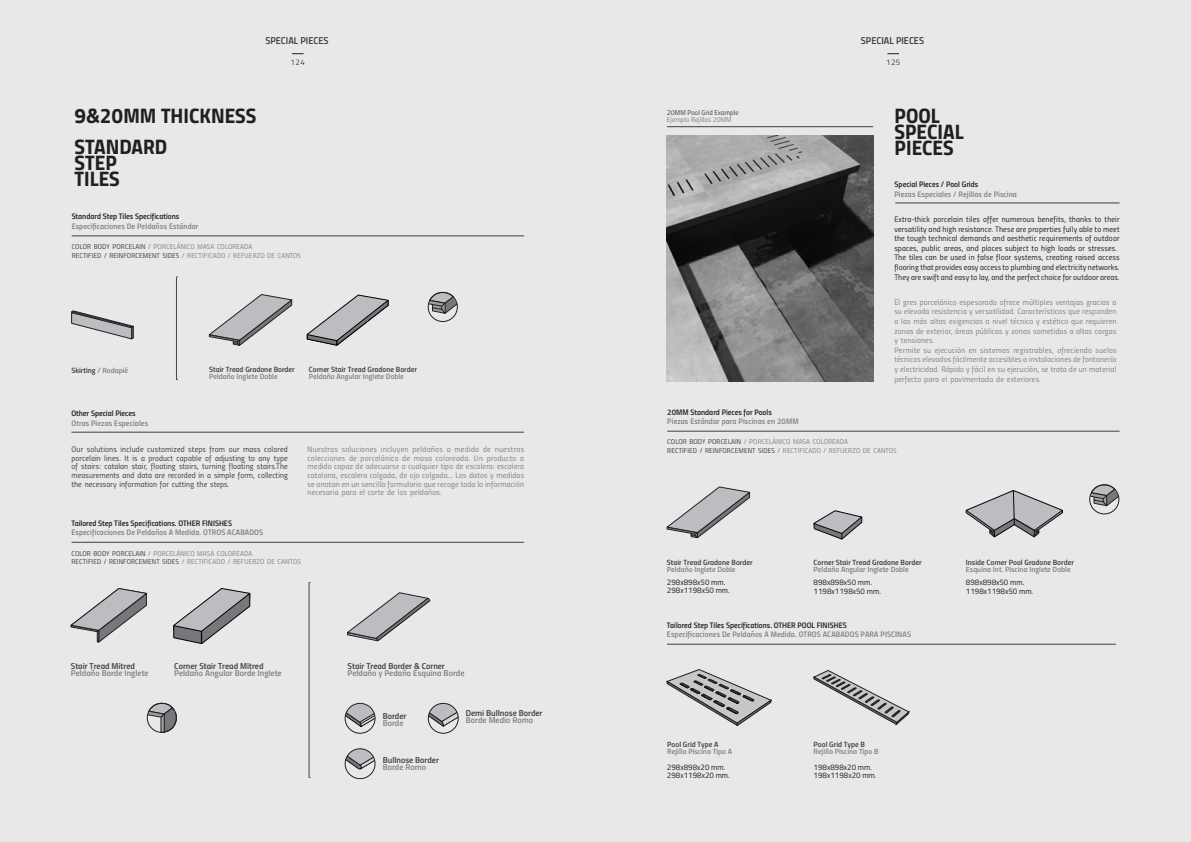
<style>
.page{position:relative;width:1191px;height:842px;background:#e8e8e9}
.page>*{position:absolute;margin:0;border:0;box-sizing:border-box;transform-origin:0 0}
.t1{font:21px "Titillium Bold Upright";color:#231f20}
.t2{font:10px "Titillium Semibold Upright";color:#3e3e3f}
.t3{font:8.6px "Titillium Semibold Upright";color:#3e3e3f;scale:1.04 1}
.t4{font:8.6px "Titillium Semibold Upright";color:#808285;scale:1.04 1}
.t5{font:8px/9.6px "Titillium Regular Upright";letter-spacing:.02em;color:#808285;text-align:justify}
.t6{font:8px/9.6px "Titillium Regular Upright";color:#231f20;text-align:justify}
.t7{font:8px/8.7px "Titillium Regular Upright";letter-spacing:.01em;color:#3e3e3f;text-align:justify}
.t8{font:8px "Titillium Semibold Upright";letter-spacing:.01em;color:#808285}
.t9{font:8px "Titillium Semibold Upright";color:#231f20}
.t10{font:8px "Titillium Light Upright";letter-spacing:.06em;color:#231f20}
.t11{font:7.6px "Titillium Semibold Upright";color:#3e3e3f;scale:1.04 1}
.t12{font:7.6px "Titillium Semibold Upright";color:#808285;scale:1.04 1}
.t13{font:7px "Titillium Regular Upright";letter-spacing:.02em;color:#808285}
.t14{font:7px "Titillium Regular Upright";letter-spacing:.01em;color:#3e3e3f}
.s1{color:#3e3e3f}
.s2{color:#808285}
</style>
<div class="page">
<svg style="left:887px;top:54px;width:12px;height:1px"></svg>
<hr style="left:71px;top:432px;width:453px;height:1px;background:#3e3e3f">
<svg style="left:309px;top:582px;width:1px;height:196px"></svg>
<svg style="left:70px;top:588px;width:77px;height:55px"></svg>
<svg style="left:147px;top:703px;width:30px;height:30px"></svg>
<div style="left:147px;top:703px;width:30px;height:30px;border:1px solid #231f20;border-radius:50%"></div>
<svg style="left:347px;top:592px;width:83px;height:49px"></svg>
<svg style="left:173px;top:588px;width:77px;height:56px"></svg>
<hr style="left:71px;top:542px;width:453px;height:1px;background:#3e3e3f">
<svg style="left:176px;top:277px;width:1px;height:103px"></svg>
<hr style="left:72px;top:236px;width:452px;height:1px;background:#3e3e3f">
<svg style="left:208px;top:294px;width:84px;height:52px"></svg>
<svg style="left:428px;top:292px;width:30px;height:22px"></svg>
<div style="left:428px;top:292px;width:30px;height:30px;border:1px solid #231f20;border-radius:50%"></div>
<svg style="left:306px;top:295px;width:83px;height:51px"></svg>
<svg style="left:71px;top:311px;width:63px;height:28px"></svg>
<hr style="left:895px;top:203px;width:224px;height:1px;background:#3e3e3f">
<hr style="left:667px;top:644px;width:449px;height:1px;background:#3e3e3f">
<svg style="left:667px;top:669px;width:104px;height:57px"></svg>
<svg style="left:813px;top:670px;width:96px;height:55px"></svg>
<hr style="left:667px;top:127px;width:206px;height:1px;background:#3e3e3f">
<img style="left:667px;top:136px;width:206px;height:246px">
<hr style="left:667px;top:431px;width:452px;height:1px;background:#3e3e3f">
<svg style="left:666px;top:486px;width:84px;height:52px"></svg>
<svg style="left:1091px;top:484px;width:28px;height:23px"></svg>
<div style="left:1089px;top:484px;width:30px;height:30px;border:1px solid #231f20;border-radius:50%"></div>
<svg style="left:965px;top:490px;width:98px;height:48px"></svg>
<svg style="left:813px;top:510px;width:49px;height:30px"></svg>
<svg style="left:345px;top:703px;width:30px;height:24px"></svg>
<div style="left:345px;top:703px;width:30px;height:31px;border:1px solid #231f20;border-radius:50%"></div>
<svg style="left:428px;top:703px;width:30px;height:24px"></svg>
<div style="left:428px;top:703px;width:31px;height:31px;border:1px solid #231f20;border-radius:50%"></div>
<svg style="left:345px;top:749px;width:30px;height:21px"></svg>
<div style="left:345px;top:748px;width:30px;height:31px;border:1px solid #231f20;border-radius:50%"></div>
<p class="t2" style="left:265px;top:32px;width:65px">SPECIAL PIECES</p>
<p class="t2" style="left:861px;top:32px;width:65px">SPECIAL PIECES</p>
<p class="t10" style="left:290px;top:56px;width:16px">124</p>
<p class="t10" style="left:886px;top:56px;width:16px">125</p>
<p class="t1" style="left:75px;top:99px;width:183px">9&amp;20MM THICKNESS</p>
<p class="t1" style="left:75px;top:130px;width:94px">STANDARD</p>
<p class="t1" style="left:75px;top:146px;width:44px">STEP</p>
<p class="t1" style="left:75px;top:162px;width:47px">TILES</p>
<p class="t9" style="left:894px;top:178px;width:85px">Special Pieces / Pool Grids</p>
<p class="t8" style="left:894px;top:188px;width:124px">Piezas Especiales / Rejillas de Piscina</p>
<p class="t1" style="left:894px;top:99px;width:47px">POOL</p>
<p class="t1" style="left:894px;top:115px;width:70px">SPECIAL</p>
<p class="t1" style="left:894px;top:131px;width:61px">PIECES</p>
<p class="t14" style="left:667px;top:107px;width:73px">20MM Pool Grid Example</p>
<p class="t13" style="left:667px;top:115px;width:66px">Ejemplo Rejillas 20MM</p>
<p class="t9" style="left:72px;top:211px;width:109px">Standard Step Tiles Specifications</p>
<p class="t8" style="left:72px;top:220px;width:128px">Especificaciones De Peldaños Estándar</p>
<p class="t13" style="left:72px;top:242px;width:182px"><span class="s1">COLOR BODY PORCELAIN</span> / PORCELÁNICO MASA COLOREADA</p>
<p class="t13" style="left:72px;top:250px;width:231px"><span class="s1">RECTIFIED / REINFORCEMENT SIDES</span> / RECTIFICADO / REFUERZO DE CANTOS</p>
<p class="t11" style="left:71px;top:364px;width:56px">Skirting <span class="s2">/ Rodapié</span></p>
<p class="t11" style="left:209px;top:364px;width:84px">Stair Tread Gradone Border</p>
<p class="t12" style="left:209px;top:371px;width:67px">Peldaño Inglete Doble</p>
<p class="t11" style="left:309px;top:364px;width:105px">Corner Stair Tread Gradone Border</p>
<p class="t12" style="left:309px;top:371px;width:93px">Peldaño Angular Inglete Doble</p>
<p class="t9" style="left:71px;top:407px;width:66px">Other Special Pieces</p>
<p class="t8" style="left:71px;top:417px;width:78px">Otras Piezas Especiales</p>
<p class="t7" style="left:71px;top:444px;width:218px">Our solutions include customized steps from our mass colored porcelain lines. It is a product capable of adjusting to any type of stairs: catalan stair, floating stairs, turning floating stairs.The measurements and data are recorded in a simple form, collecting the necessary information for cutting the steps.</p>
<p class="t5" style="left:307px;top:444px;width:218px;line-height:8.7px">Nuestras soluciones incluyen peldaños a medida de nuestras colecciones de porcelánico de masa coloreada. Un producto a medida capaz de adecuarse a cualquier tipo de escalera: escalera catalana, escalera colgada, de ojo colgada... Los datos y medidas se anotan en un sencillo formulario que recoge toda la información necesaria para el corte de los peldaños.</p>
<p class="t9" style="left:71px;top:517px;width:162px">Tailored Step Tiles Specifications. OTHER FINISHES</p>
<p class="t8" style="left:71px;top:526px;width:193px">Especificaciones De Peldaños A Medida. OTROS ACABADOS</p>
<p class="t13" style="left:71px;top:548px;width:182px"><span class="s1">COLOR BODY PORCELAIN</span> / PORCELÁNICO MASA COLOREADA</p>
<p class="t13" style="left:71px;top:557px;width:231px"><span class="s1">RECTIFIED / REINFORCEMENT SIDES</span> / RECTIFICADO / REFUERZO DE CANTOS</p>
<p class="t3" style="left:71px;top:660px;width:63px">Stair Tread Mitred</p>
<p class="t4" style="left:71px;top:666px;width:76px">Peldaño Borde Inglete</p>
<p class="t3" style="left:174px;top:660px;width:87px">Corner Stair Tread Mitred</p>
<p class="t4" style="left:174px;top:666px;width:105px">Peldaño Angular Borde Inglete</p>
<p class="t3" style="left:347px;top:660px;width:95px">Stair Tread Border &amp; Corner</p>
<p class="t4" style="left:347px;top:666px;width:114px">Peldaño y Pedaño Esquina Borde</p>
<p class="t3" style="left:383px;top:709px;width:24px">Border</p>
<p class="t4" style="left:383px;top:716px;width:22px">Borde</p>
<p class="t3" style="left:383px;top:754px;width:56px">Bullnose Border</p>
<p class="t4" style="left:383px;top:761px;width:43px">Borde Romo</p>
<p class="t3" style="left:466px;top:707px;width:75px">Demi Bullnose Border</p>
<p class="t4" style="left:466px;top:714px;width:66px">Borde Medio Romo</p>
<p class="t6" style="left:894px;top:214px;width:227px">Extra-thick porcelain tiles offer numerous benefits, thanks to their versatility and high resistance. These are properties fully able to meet the tough technical demands and aesthetic requirements of outdoor spaces, public areas, and places subject to high loads or stresses.</p>
<p class="t6" style="left:894px;top:252px;width:227px">The tiles can be used in false floor systems, creating raised access flooring that provides easy access to plumbing and electricity networks.<br>They are swift and easy to lay, and the perfect choice for outdoor areas.</p>
<p class="t5" style="left:894px;top:297px;width:224px">El gres porcelánico espesorado ofrece múltiples ventajas gracias a su elevada resistencia y versatilidad. Características que responden a las más altas exigencias a nivel técnico y estético que requieren zonas de exterior, áreas públicas y zonas sometidas a altas cargas y tensiones.</p>
<p class="t5" style="left:894px;top:345px;width:224px">Permite su ejecución en sistemas registrables, ofreciendo suelos técnicos elevados fácilmente accesibles a instalaciones de fontanería y electricidad. Rápido y fácil en su ejecución, se trata de un material perfecto para el pavimentado de exteriores.</p>
<p class="t9" style="left:667px;top:406px;width:106px">20MM Standard Pieces for Pools</p>
<p class="t8" style="left:667px;top:415px;width:133px">Piezas Estándar para Piscinas en 20MM</p>
<p class="t13" style="left:667px;top:437px;width:182px"><span class="s1">COLOR BODY PORCELAIN</span> / PORCELÁNICO MASA COLOREADA</p>
<p class="t13" style="left:667px;top:445px;width:231px"><span class="s1">RECTIFIED / REINFORCEMENT SIDES</span> / RECTIFICADO / REFUERZO DE CANTOS</p>
<p class="t11" style="left:667px;top:556px;width:84px">Stair Tread Gradone Border</p>
<p class="t12" style="left:667px;top:563px;width:67px">Peldaño Inglete Doble</p>
<p class="t6" style="left:667px;top:577px;width:60px">298x898x50 mm.</p>
<p class="t6" style="left:667px;top:585px;width:64px">298x1198x50 mm.</p>
<p class="t11" style="left:813px;top:556px;width:105px">Corner Stair Tread Gradone Border</p>
<p class="t12" style="left:813px;top:563px;width:93px">Peldaño Angular Inglete Doble</p>
<p class="t6" style="left:813px;top:577px;width:60px">898x898x50 mm.</p>
<p class="t6" style="left:813px;top:585px;width:69px">1198x1198x50 mm.</p>
<p class="t9" style="left:667px;top:619px;width:181px">Tailored Step Tiles Specifications. OTHER POOL FINISHES</p>
<p class="t8" style="left:667px;top:628px;width:245px">Especificaciones De Peldaños A Medida. OTROS ACABADOS PARA PISCINAS</p>
<p class="t11" style="left:667px;top:738px;width:51px">Pool Grid Type A</p>
<p class="t12" style="left:667px;top:745px;width:64px">Rejilla Piscina Tipo A</p>
<p class="t6" style="left:667px;top:762px;width:60px">298x898x20 mm.</p>
<p class="t6" style="left:667px;top:769px;width:64px">298x1198x20 mm.</p>
<p class="t11" style="left:813px;top:738px;width:51px">Pool Grid Type B</p>
<p class="t12" style="left:813px;top:745px;width:64px">Rejilla Piscina Tipo B</p>
<p class="t6" style="left:813px;top:762px;width:60px">198x898x20 mm.</p>
<p class="t6" style="left:813px;top:769px;width:64px">198x1198x20 mm.</p>
<p class="t11" style="left:966px;top:556px;width:105px">Inside Corner Pool Gradone Border</p>
<p class="t12" style="left:966px;top:563px;width:102px">Esquina Int. Piscina Inglete Doble</p>
<p class="t6" style="left:966px;top:577px;width:60px">898x898x50 mm.</p>
<p class="t6" style="left:966px;top:586px;width:69px">1198x1198x50 mm.</p>
</div>
